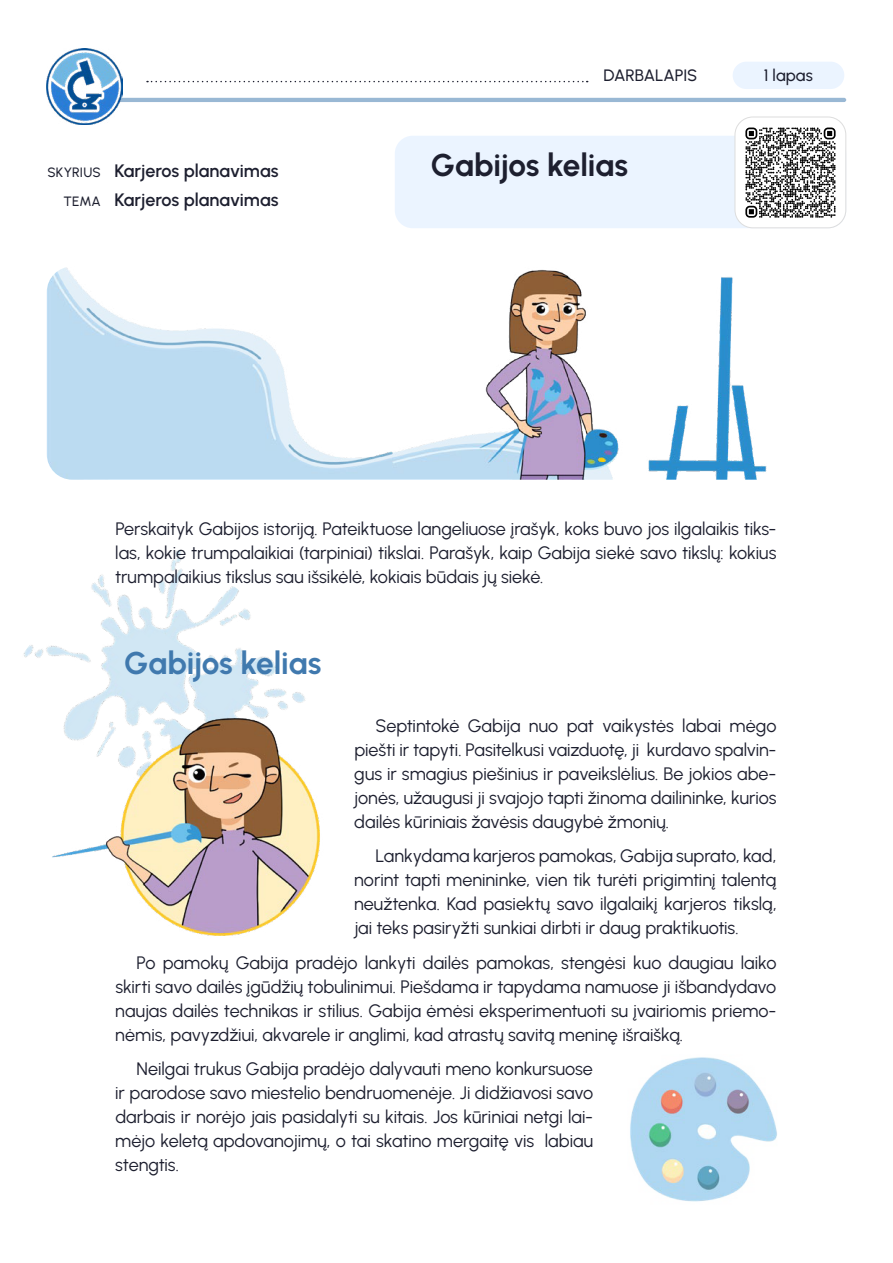
<style>
.page{position:relative;width:893px;height:1263px;background:#fff}
.page>*{position:absolute;margin:0;border:0;box-sizing:border-box;transform-origin:0 0}
.t1{font:700 31.5px "Urbanist";letter-spacing:-.005em;color:#1d1f2f}
.t2{font:700 31.5px "Urbanist";letter-spacing:-.005em;color:#4079ae}
.t3{font:18px/24px "Urbanist";color:#1d1f2f;text-align:justify}
.t4{font:600 18px "Urbanist";color:#1d1f2f}
.t5{font:500 16.5px "Urbanist";color:#1d1f2f}
.s1{font-weight:500;font-size:13.5px}
</style>
<div class="page">
<img style="left:23px;top:550px;width:282px;height:164px">
<div style="left:395px;top:136px;width:451px;height:92px;background:#ebf4ff;border-radius:18px"></div>
<svg style="left:735px;top:117px;width:111px;height:111px;background:#b6b6b6"></svg>
<div style="left:735px;top:117px;width:111px;height:111px;border:1px solid #ddd;border-radius:18px"></div>
<hr style="left:105px;top:98px;width:741px;height:4px;background:#99b8d4;border-radius:2px">
<div style="left:733px;top:62px;width:111px;height:27px;background:#ebf4ff;border-radius:14px"></div>
<svg style="left:147px;top:81px;width:441px;height:1px"></svg>
<img style="left:47px;top:49px;width:75px;height:75px">
<img style="left:47px;top:267px;width:720px;height:213px">
<img style="left:52px;top:714px;width:268px;height:222px">
<img style="left:630px;top:1057px;width:147px;height:145px">
<svg style="left:783px;top:128px;width:53px;height:11px"></svg>
<p class="t5" style="left:604px;top:64px;width:95px">DARBALAPIS</p>
<p class="t5" style="left:764px;top:64px;width:50px">1 lapas</p>
<p class="t4" style="left:47px;top:158px;width:233px"><span class="s1">SKYRIUS</span> Karjeros planavimas</p>
<h1 class="t1" style="left:431px;top:144px;width:199px">Gabijos kelias</h1>
<p class="t4" style="left:64px;top:188px;width:217px"><span class="s1">TEMA</span> Karjeros planavimas</p>
<p class="t3" style="left:115px;top:516px;width:663px">Perskaityk Gabijos istoriją. Pateiktuose langeliuose įrašyk, koks buvo jos ilgalaikis tiks&shy;las, kokie trumpalaikiai (tarpiniai) tikslai. Parašyk, kaip Gabija siekė savo tikslų: kokius trumpalaikius tikslus sau išsikėlė, kokiais būdais jų siekė.</p>
<h1 class="t2" style="left:124px;top:641px;width:199px">Gabijos kelias</h1>
<p class="t3" style="left:354px;top:713px;width:424px;text-indent:21px">Septintokė Gabija nuo pat vaikystės labai mėgo piešti ir tapyti. Pasitelkusi vaizduotę, ji kurdavo spalvin&shy;gus ir smagius piešinius ir paveikslėlius. Be jokios abe&shy;jonės, užaugusi ji svajojo tapti žinoma dailininke, kurios dailės kūriniais žavėsis daugybė žmonių.</p>
<p class="t3" style="left:354px;top:843px;width:424px;text-indent:21px">Lankydama karjeros pamokas, Gabija suprato, kad, norint tapti menininke, vien tik turėti prigimtinį talentą neužtenka. Kad pasiektų savo ilgalaikį karjeros tikslą, jai teks pasiryžti sunkiai dirbti ir daug praktikuotis.</p>
<p class="t3" style="left:115px;top:950px;width:663px;text-indent:21px">Po pamokų Gabija pradėjo lankyti dailės pamokas, stengėsi kuo daugiau laiko skirti savo dailės įgūdžių tobulinimui. Piešdama ir tapydama namuose ji išbandydavo naujas dailės technikas ir stilius. Gabija ėmėsi eksperimentuoti su įvairiomis priemo&shy;nėmis, pavyzdžiui, akvarele ir anglimi, kad atrastų savitą meninę išraišką.</p>
<p class="t3" style="left:115px;top:1056px;width:480px;text-indent:21px">Neilgai trukus Gabija pradėjo dalyvauti meno konkursuose ir parodose savo miestelio bendruomenėje. Ji didžiavosi savo darbais ir norėjo jais pasidalyti su kitais. Jos kūriniai netgi lai&shy;mėjo keletą apdovanojimų, o tai skatino mergaitę vis labiau stengtis.</p>
</div>
